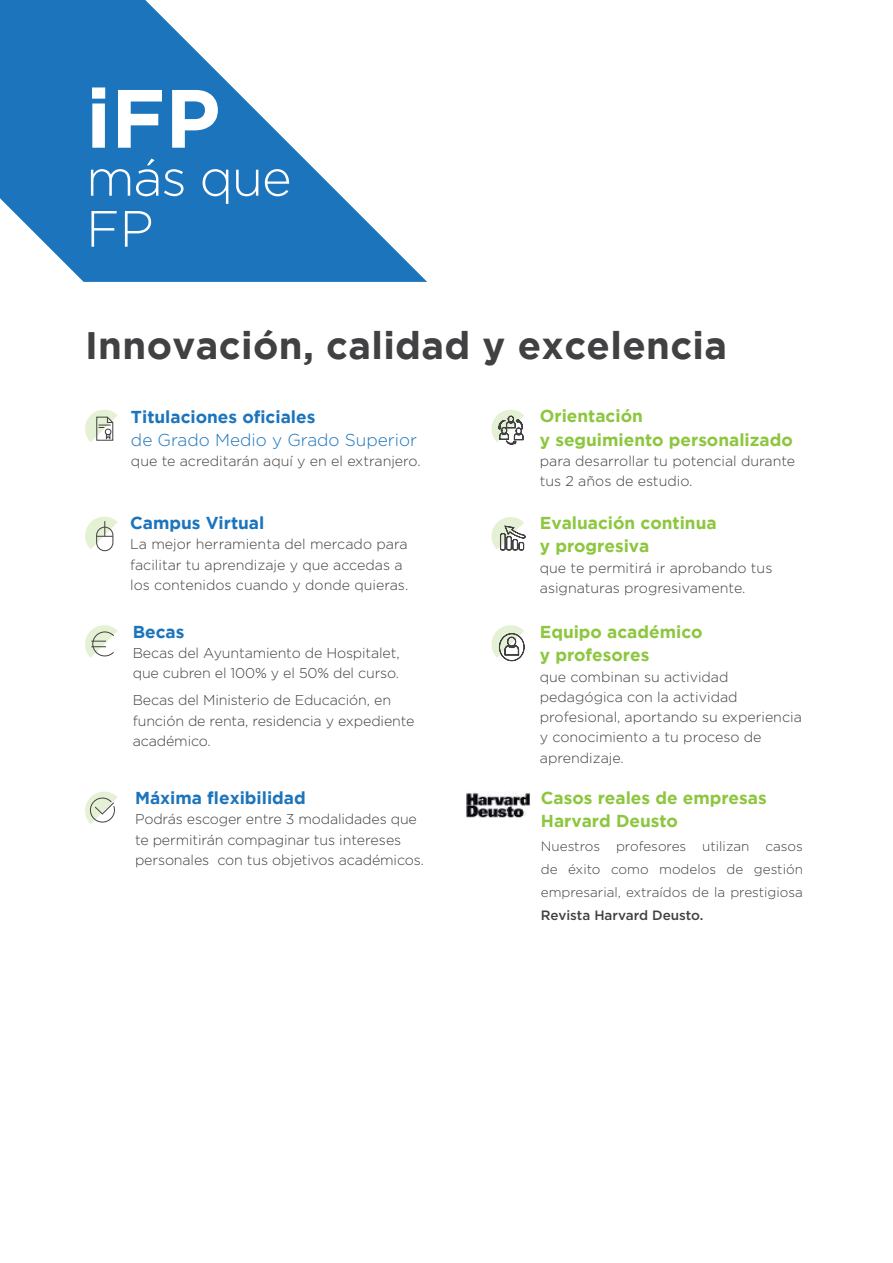
<style>
.page{position:relative;width:893px;height:1263px;background:#fff}
.page>*{position:absolute;margin:0;border:0;box-sizing:border-box;transform-origin:0 0}
.t1{font:700 82.5px "Gotham";color:#fff}
.t2{font:300 51px/51px "Gotham";letter-spacing:-.025em;color:#fff}
.t3{font:700 38.25px "Gotham";letter-spacing:.01em;color:#414042}
.t4{font:700 17.25px/23.2px "Gotham";color:#8dc63f}
.t5{font:700 17.25px "Gotham";color:#1c75bc}
.t6{font:300 17.25px "Gotham";color:#1c75bc}
.t7{font:300 14.25px/20.2px "Gotham";color:#414042}
.t8{font:300 13.5px/23.2px "Gotham";color:#414042;text-align:justify}
.t9{font:500 13.5px "Gotham";color:#414042}
</style>
<div class="page">
<svg style="left:0;top:0;width:427px;height:282px;fill:#1c75bc"></svg>
<svg style="left:85px;top:791px;width:33px;height:33px"></svg>
<div style="left:96px;top:527px;width:17px;height:24px;border:1px solid #414042;border-radius:8px"></div>
<svg style="left:85px;top:516px;width:33px;height:33px"></svg>
<svg style="left:85px;top:409px;width:33px;height:33px"></svg>
<svg style="left:491px;top:409px;width:33px;height:36px"></svg>
<svg style="left:85px;top:625px;width:33px;height:33px"></svg>
<svg style="left:491px;top:625px;width:33px;height:36px"></svg>
<svg style="left:491px;top:517px;width:34px;height:33px"></svg>
<img style="left:466px;top:792px;width:64px;height:26px">
<h1 class="t1" style="left:86px;top:71px;width:136px">iFP</h1>
<h2 class="t2" style="left:86px;top:151px;width:207px">más que<br>FP</h2>
<h3 class="t3" style="left:85px;top:323px;width:644px">Innovación, calidad y excelencia</h3>
<p class="t5" style="left:131px;top:407px;width:186px">Titulaciones oficiales</p>
<p class="t6" style="left:131px;top:429px;width:288px">de Grado Medio y Grado Superior</p>
<p class="t7" style="left:131px;top:451px;width:291px">que te acreditarán aquí y en el extranjero.</p>
<p class="t5" style="left:130px;top:513px;width:136px">Campus Virtual</p>
<p class="t7" style="left:130px;top:534px;width:280px">La mejor herramienta del mercado para facilitar tu aprendizaje y que accedas a los contenidos cuando y donde quieras.</p>
<p class="t5" style="left:133px;top:622px;width:53px">Becas</p>
<p class="t7" style="left:133px;top:642px;width:268px">Becas del Ayuntamiento de Hospitalet, que cubren el 100% y el 50% del curso.</p>
<p class="t7" style="left:133px;top:690px;width:283px">Becas del Ministerio de Educación, en función de renta, residencia y expediente académico.</p>
<p class="t5" style="left:135px;top:788px;width:172px">Máxima flexibilidad</p>
<p class="t7" style="left:135px;top:809px;width:290px">Podrás escoger entre 3 modalidades que te permitirán compaginar tus intereses personales con tus objetivos académicos.</p>
<p class="t4" style="left:540px;top:404px;width:255px">Orientación<br>y seguimiento personalizado</p>
<p class="t7" style="left:540px;top:450px;width:257px">para desarrollar tu potencial durante tus 2 años de estudio.</p>
<p class="t4" style="left:540px;top:511px;width:178px">Evaluación continua y progresiva</p>
<p class="t7" style="left:540px;top:557px;width:234px">que te permitirá ir aprobando tus asignaturas progresivamente.</p>
<p class="t4" style="left:540px;top:620px;width:164px">Equipo académico y profesores</p>
<p class="t7" style="left:540px;top:666px;width:264px">que combinan su actividad pedagógica con la actividad profesional, aportando su experiencia y conocimiento a tu proceso de aprendizaje.</p>
<p class="t4" style="left:541px;top:786px;width:227px">Casos reales de empresas<br>Harvard Deusto</p>
<p class="t8" style="left:541px;top:834px;width:264px">Nuestros profesores utilizan casos de éxito como modelos de gestión empresarial, extraídos de la prestigiosa</p>
<p class="t9" style="left:541px;top:907px;width:164px">Revista Harvard Deusto.</p>
</div>
